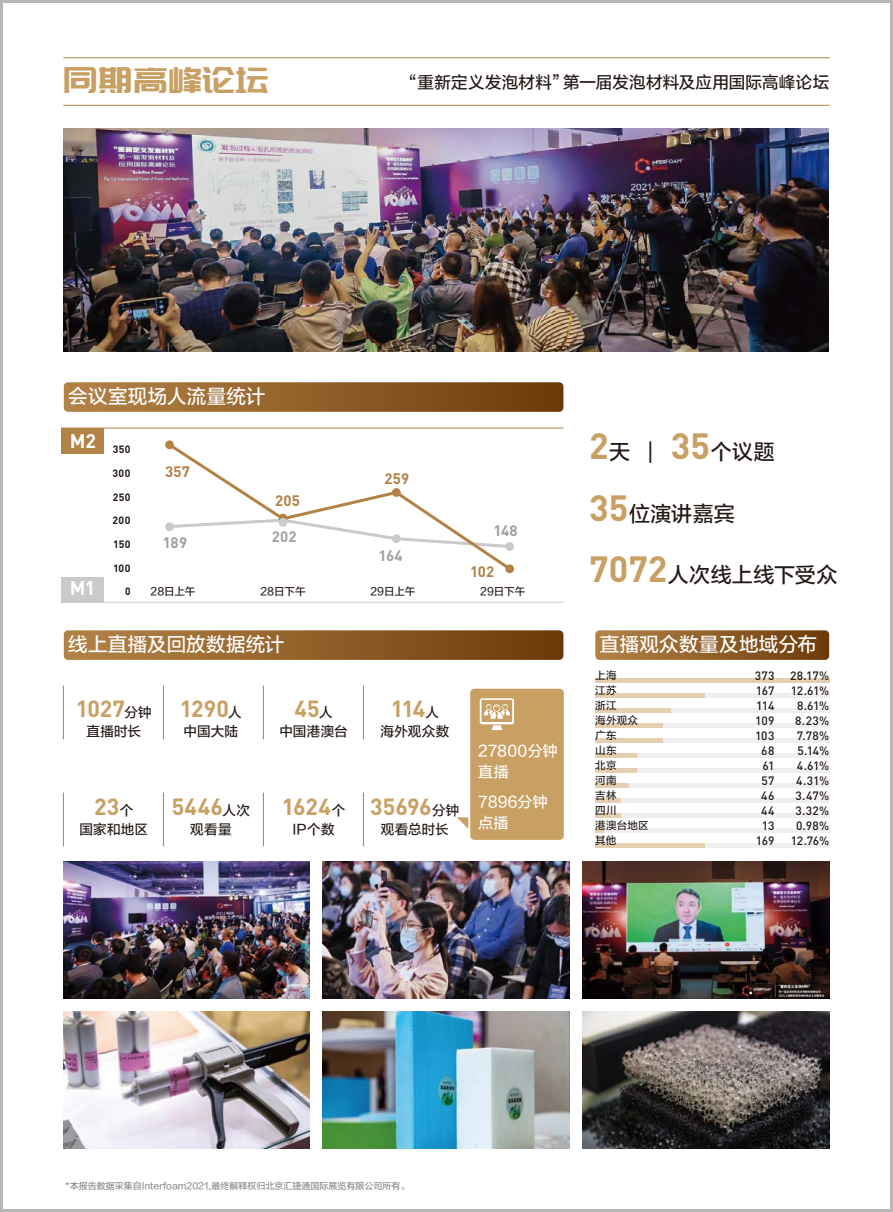
<style>
.page{position:relative;width:893px;height:1212px;background:#fff}
.page>*{position:absolute;margin:0;border:0;box-sizing:border-box;transform-origin:0 0}
.t1{font:36px "Pang Men Zheng Dao";letter-spacing:.005em;color:#c9a063}
.t2{font:700 23.1px "DIN";letter-spacing:.005em;color:#c9a063}
.t3{font:21px "FZLTZHUNHK GBK1 0";letter-spacing:.02em;color:#221815}
.t4{font:19.5px "FZLTZHUNHK GBK1 0";letter-spacing:.02em;color:#fff}
.t5{font:700 19.5px "DIN";color:#fff}
.t6{font:16.5px "FZLTZHUNHK GBK1 0";letter-spacing:.015em;color:#221815}
.t7{font:15px/21px "FZLTZHUNHK GBK1 0";letter-spacing:.01em;color:#fff}
.t8{font:700 15px "DIN";letter-spacing:.01em;color:#9fa0a0}
.t9{font:700 15px "DIN";letter-spacing:.01em;color:#b28247}
.t10{font:13.5px "FZLTZHUNHK GBK1 0";letter-spacing:.015em;color:#221815}
.t11{font:500 12px/15px "DIN";letter-spacing:-.015em;color:#221815;text-align:center}
.t12{font:10.5px/15px "FZLTZHUNHK GBK1 0";letter-spacing:.015em;color:#221815}
.t13{font:700 10.5px "DIN";letter-spacing:.03em;color:#221815}
.t14{font:700 10.5px "DIN";letter-spacing:.03em;color:#221815;scale:.95 1}
.t15{font:9px "FZLTZHUNHK GBK1 0";color:#898989}
.s1{font-family:"DIN";font-weight:700;font-size:36px;color:#c9a063}
.s2{font-family:"FZLTZHUNHK GBK1 0";font-weight:400;font-size:13.5px;color:#221815}
</style>
<div class="page">
<img style="left:0;top:0;width:893px;height:1212px">
<h1 class="t1" style="left:64px;top:62px;width:206px">同期高峰论坛</h1>
<h3 class="t6" style="left:402px;top:73px;width:429px">“重新定义发泡材料”第一届发泡材料及应用国际高峰论坛</h3>
<h3 class="t4" style="left:68px;top:386px;width:199px">会议室现场人流量统计</h3>
<p class="t13" style="left:70px;top:443px;width:62px"><sup>M2</sup> 350</p>
<p class="t13" style="left:113px;top:466px;width:19px">300</p>
<p class="t13" style="left:113px;top:490px;width:19px">250</p>
<p class="t13" style="left:113px;top:514px;width:19px">200</p>
<p class="t13" style="left:113px;top:537px;width:19px">150</p>
<p class="t9" style="left:165px;top:462px;width:26px">357</p>
<p class="t8" style="left:163px;top:533px;width:26px">189</p>
<p class="t9" style="left:275px;top:490px;width:26px">205</p>
<p class="t8" style="left:272px;top:527px;width:26px">202</p>
<p class="t9" style="left:385px;top:469px;width:26px">259</p>
<p class="t8" style="left:493px;top:521px;width:26px">148</p>
<h3 class="t3" style="left:589px;top:440px;width:187px"><span class="s1">2</span>天 | <span class="s1">35</span>个议题</h3>
<h3 class="t3" style="left:589px;top:502px;width:147px"><span class="s1">35</span>位演讲嘉宾</h3>
<h3 class="t5" style="left:70px;top:576px;width:27px">M1</h3>
<p class="t8" style="left:378px;top:546px;width:26px">164</p>
<p class="t13" style="left:113px;top:561px;width:19px">100</p>
<h3 class="t3" style="left:589px;top:563px;width:250px"><span class="s1">7072</span>人次线上线下受众</h3>
<p class="t14" style="left:125px;top:585px;width:7px">0</p>
<p class="t9" style="left:470px;top:562px;width:26px">102</p>
<p class="t12" style="left:151px;top:585px;width:46px">28日上午</p>
<p class="t12" style="left:260px;top:585px;width:47px">28日下午</p>
<p class="t12" style="left:370px;top:585px;width:47px">29日上午</p>
<p class="t12" style="left:480px;top:585px;width:47px">29日下午</p>
<h3 class="t4" style="left:68px;top:634px;width:218px">线上直播及回放数据统计</h3>
<h3 class="t4" style="left:600px;top:634px;width:219px">直播观众数量及地域分布</h3>
<h2 class="t2" style="left:76px;top:694px;width:77px">1027<span class="s2">分钟</span></h2>
<p class="t10" style="left:86px;top:724px;width:56px">直播时长</p>
<h2 class="t2" style="left:180px;top:694px;width:63px">1290<span class="s2">人</span></h2>
<p class="t10" style="left:184px;top:724px;width:56px">中国大陆</p>
<h2 class="t2" style="left:94px;top:792px;width:41px">23<span class="s2">个</span></h2>
<p class="t10" style="left:79px;top:822px;width:70px">国家和地区</p>
<h2 class="t2" style="left:172px;top:792px;width:80px">5446<span class="s2">人次</span></h2>
<p class="t10" style="left:190px;top:822px;width:43px">观看量</p>
<h2 class="t2" style="left:294px;top:694px;width:40px">45<span class="s2">人</span></h2>
<p class="t10" style="left:279px;top:724px;width:70px">中国港澳台</p>
<h2 class="t2" style="left:282px;top:792px;width:65px">1624<span class="s2">个</span></h2>
<p class="t10" style="left:292px;top:822px;width:44px">IP个数</p>
<h2 class="t2" style="left:391px;top:694px;width:50px">114<span class="s2">人</span></h2>
<p class="t10" style="left:380px;top:724px;width:70px">海外观众数</p>
<h2 class="t2" style="left:370px;top:792px;width:91px">35696<span class="s2">分钟</span></h2>
<p class="t10" style="left:381px;top:822px;width:70px">观看总时长</p>
<p class="t7" style="left:478px;top:741px;width:81px">27800分钟直播</p>
<p class="t7" style="left:478px;top:792px;width:71px">7896分钟点播</p>
<p class="t12" style="left:595px;top:668px;width:55px">上海<br>江苏<br>浙江<br>海外观众广东<br>山东<br>北京<br>河南<br>吉林<br>四川<br>港澳台地区其他</p>
<p class="t11" style="left:790px;top:668px;width:40px">28.17%<br>12.61%<br>8.61%<br>8.23%<br>7.78%<br>5.14%<br>4.61%<br>4.31%<br>3.47%<br>3.32%<br>0.98%<br>12.76%</p>
<p class="t11" style="left:755px;top:668px;width:21px;text-align:right">373<br>167<br>114<br>109<br>103<br>68<br>61<br>57<br>46<br>44<br>13<br>169</p>
<p class="t15" style="left:66px;top:1181px;width:345px">*本报告数据采集自Interfoam2021,最终解释权归北京汇捷通国际展览有限公司所有。</p>
</div>
